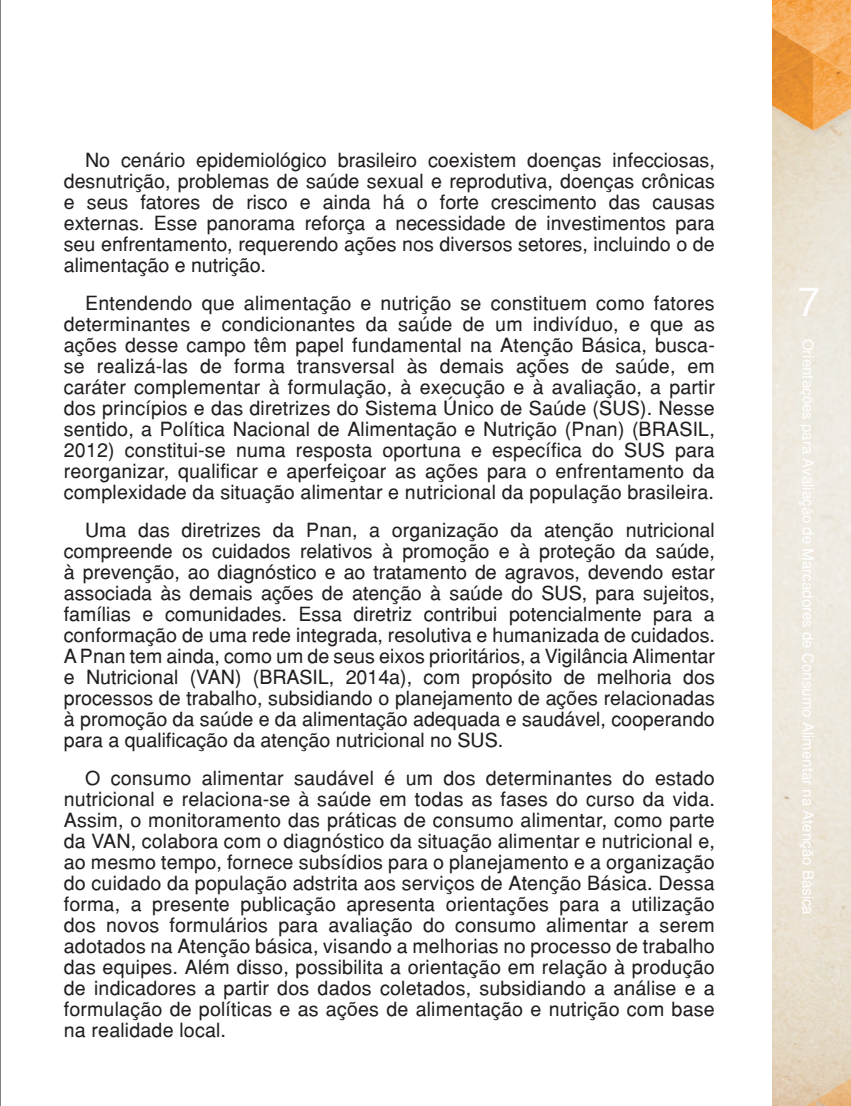
<style>
.page{position:relative;width:851px;height:1106px;background:#fff}
.page>*{position:absolute;margin:0;border:0;box-sizing:border-box;transform-origin:0 0}
.t1{font:39.75px "Helvetica";color:#fff}
.t2{font:19.5px/21px "Helvetica";letter-spacing:.005em;color:#231f20;text-align:justify}
.t3{font:15px "Helvetica";color:#fff}
</style>
<div class="page">
<img style="left:772px;top:0;width:78px;height:1106px">
<hr style="left:0;top:0;width:1px;height:1106px;background:#040503">
<p class="t2" style="left:64px;top:149px;width:652px;text-indent:21px">No cenário epidemiológico brasileiro coexistem doenças infecciosas, desnutrição, problemas de saúde sexual e reprodutiva, doenças crônicas e seus fatores de risco e ainda há o forte crescimento das causas externas. Esse panorama reforça a necessidade de investimentos para seu enfrentamento, requerendo ações nos diversos setores, incluindo o de alimentação e nutrição.</p>
<p class="t2" style="left:64px;top:292px;width:652px;text-indent:21px">Entendendo que alimentação e nutrição se constituem como fatores determinantes e condicionantes da saúde de um indivíduo, e que as ações desse campo têm papel fundamental na Atenção Básica, busca&shy;se realizá-las de forma transversal às demais ações de saúde, em caráter complementar à formulação, à execução e à avaliação, a partir dos princípios e das diretrizes do Sistema Único de Saúde (SUS). Nesse sentido, a Política Nacional de Alimentação e Nutrição (Pnan) (BRASIL, 2012) constitui-se numa resposta oportuna e específica do SUS para reorganizar, qualificar e aperfeiçoar as ações para o enfrentamento da complexidade da situação alimentar e nutricional da população brasileira.</p>
<p class="t2" style="left:64px;top:519px;width:652px;text-indent:21px">Uma das diretrizes da Pnan, a organização da atenção nutricional compreende os cuidados relativos à promoção e à proteção da saúde, à prevenção, ao diagnóstico e ao tratamento de agravos, devendo estar associada às demais ações de atenção à saúde do SUS, para sujeitos, famílias e comunidades. Essa diretriz contribui potencialmente para a conformação de uma rede integrada, resolutiva e humanizada de cuidados.<br>A Pnan tem ainda, como um de seus eixos prioritários, a Vigilância Alimentar e Nutricional (VAN) (BRASIL, 2014a), com propósito de melhoria dos processos de trabalho, subsidiando o planejamento de ações relacionadas à promoção da saúde e da alimentação adequada e saudável, cooperando para a qualificação da atenção nutricional no SUS.</p>
<p class="t2" style="left:64px;top:767px;width:652px;text-indent:21px">O consumo alimentar saudável é um dos determinantes do estado nutricional e relaciona-se à saúde em todas as fases do curso da vida.<br>Assim, o monitoramento das práticas de consumo alimentar, como parte da VAN, colabora com o diagnóstico da situação alimentar e nutricional e, ao mesmo tempo, fornece subsídios para o planejamento e a organização do cuidado da população adstrita aos serviços de Atenção Básica. Dessa forma, a presente publicação apresenta orientações para a utilização dos novos formulários para avaliação do consumo alimentar a serem adotados na Atenção básica, visando a melhorias no processo de trabalho das equipes. Além disso, possibilita a orientação em relação à produção de indicadores a partir dos dados coletados, subsidiando a análise e a formulação de políticas e as ações de alimentação e nutrição com base na realidade local.</p>
<h1 class="t1" style="left:797px;top:278px;width:24px">7</h1>
<p class="t3" style="left:817px;top:339px;width:577px;rotate:90deg">Orientações para Avaliação de Marcadores de Consumo Alimentar na Atenção Básica</p>
</div>
